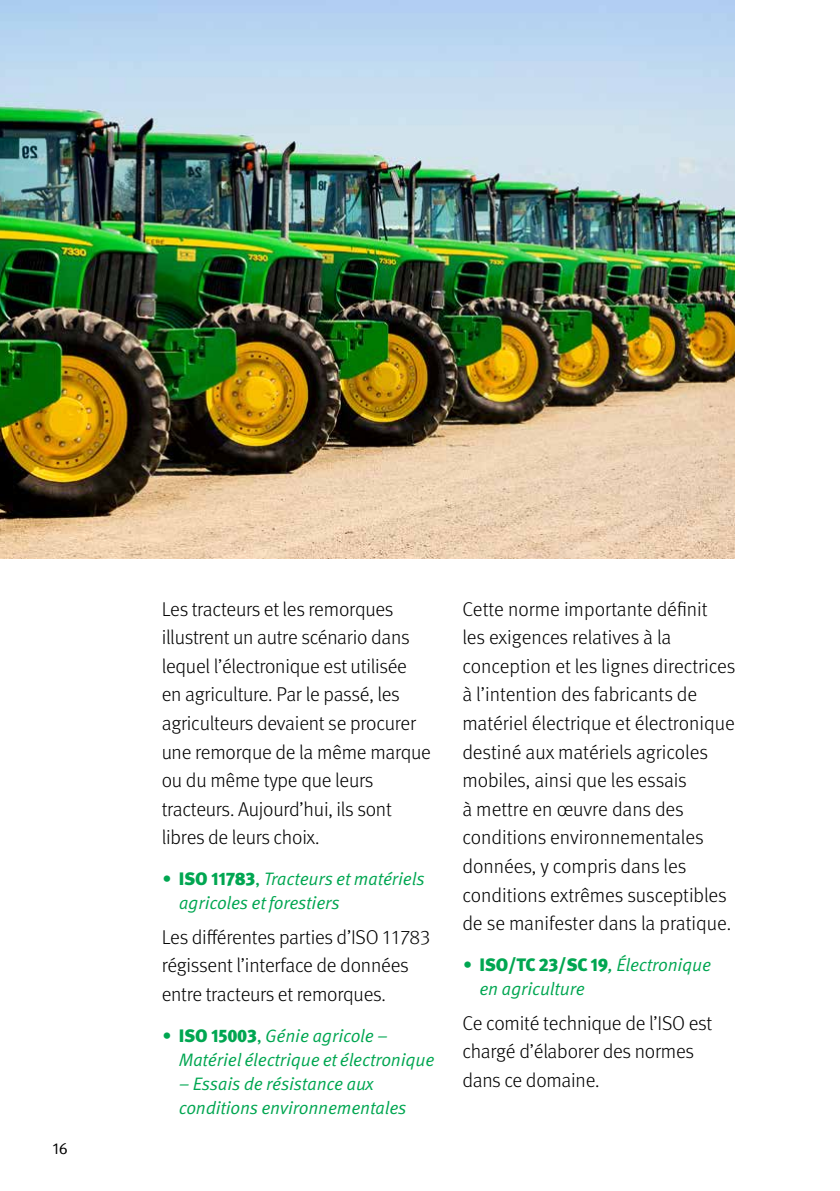
<style>
.page{position:relative;width:840px;height:1191px;background:#fff}
.page>*{position:absolute;margin:0;border:0;box-sizing:border-box;transform-origin:0 0}
.box-normal{font:300 20px/28.6px "Meta Pro";letter-spacing:-.01em;color:#000}
.t1{font:18px/24px "Meta Pro Norm Ita";letter-spacing:-.01em;color:#00a651}
.t2{font:16px "Meta Pro Norm";color:#000}
.s1{font-family:"Meta Pro";font-weight:900}
.s2{font-family:"Meta Pro Norm"}
</style>
<div class="page">
<img style="left:0;top:0;width:734px;height:558px">
<p class="t2" style="left:52px;top:1136px;width:17px">16</p>
<p class="box-normal" style="left:162px;top:593px;width:271px">Les tracteurs et les remorques illustrent un autre scénario dans lequel l’électronique est utilisée en agriculture. Par le passé, les agriculteurs devaient se procurer une remorque de la même marque ou du même type que leurs tracteurs. Aujourd’hui, ils sont libres de leurs choix.</p>
<p class="t1" style="left:179px;top:866px;width:247px;text-indent:-17px">• <span class="s1">ISO 11783</span><span class="s2">,</span> Tracteurs et matériels agricoles et forestiers</p>
<p class="box-normal" style="left:162px;top:921px;width:270px">Les différentes parties d’ISO 11783 régissent l’interface de données entre tracteurs et remorques.</p>
<p class="t1" style="left:179px;top:1022px;width:257px;text-indent:-17px">• <span class="s1">ISO 15003</span><span class="s2">,</span> Génie agricole –<br>Matériel électrique et électronique</p>
<p class="t1" style="left:179px;top:1070px;width:229px">– Essais de résistance aux conditions environnementales</p>
<p class="box-normal" style="left:462px;top:593px;width:274px">Cette norme importante définit les exigences relatives à la conception et les lignes directrices à l’intention des fabricants de matériel électrique et électronique destiné aux matériels agricoles mobiles, ainsi que les essais<br>à mettre en œuvre dans des conditions environnementales données, y compris dans les conditions extrêmes susceptibles de se manifester dans la pratique.</p>
<p class="t1" style="left:479px;top:952px;width:233px;text-indent:-17px">• <span class="s1">ISO/TC 23/SC 19</span>, Électronique en agriculture</p>
<p class="box-normal" style="left:462px;top:1007px;width:251px">Ce comité technique de l’ISO est chargé d’élaborer des normes dans ce domaine.</p>
</div>
